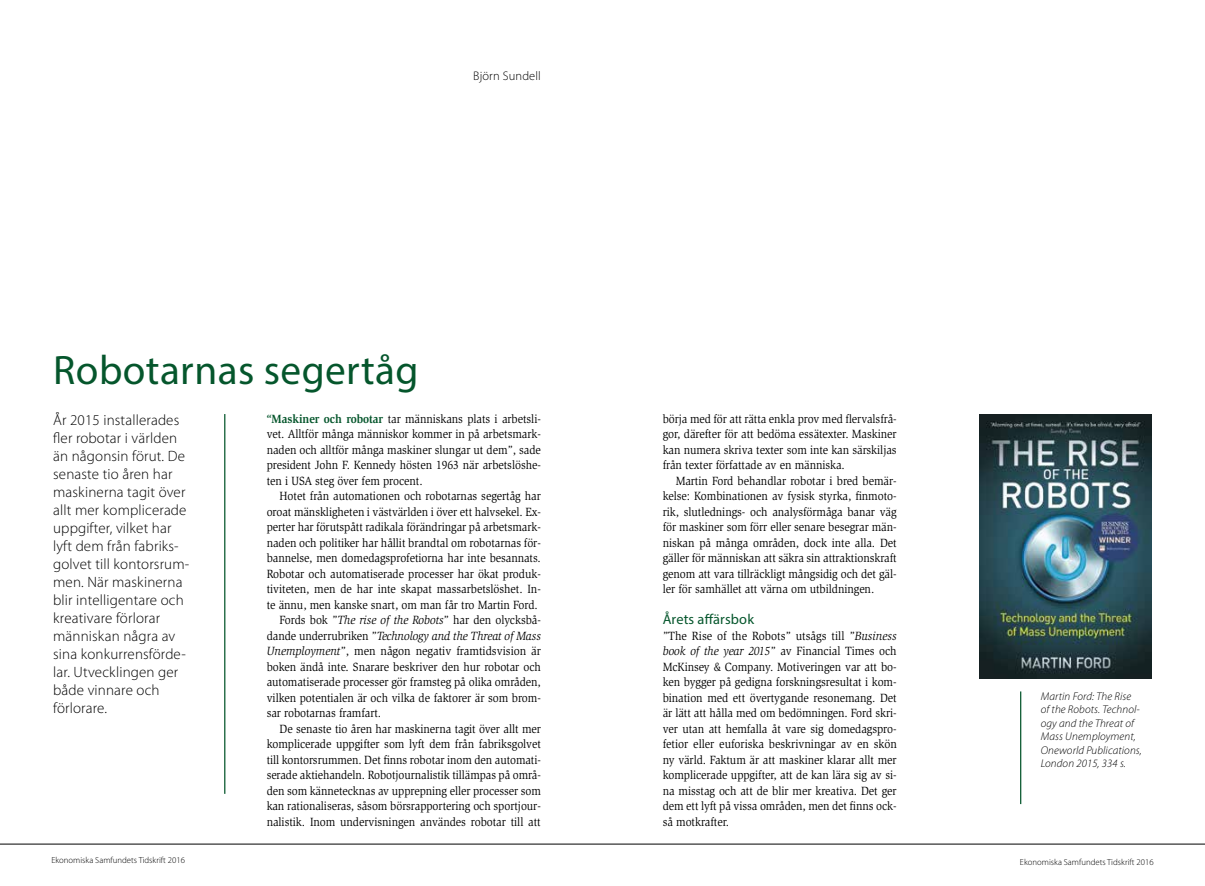
<style>
.page{position:relative;width:1205px;height:886px;background:#fff}
.page>*{position:absolute;margin:0;border:0;box-sizing:border-box;transform-origin:0 0}
.t1{font:41.25px "Myriad Pro";letter-spacing:.01em;color:#05562c}
.t2{font:300 15px/18px "Myriad Pro";letter-spacing:.01em;color:#000}
.t3{font:14.38px "Myriad Pro";letter-spacing:.01em;color:#05562c}
.t4{font:300 12.5px "Myriad Pro";letter-spacing:.01em;color:#000}
.t5{font:12.25px/15.5px "Slimbach Std";letter-spacing:-.005em;color:#000;text-align:justify;scale:.91 1}
.t6{font:12.25px/15.5px "Slimbach Std";letter-spacing:-.005em;color:#000;text-align:justify;scale:.92 1}
.t7{font:italic 12.25px "Slimbach Std";letter-spacing:-.005em;color:#000;scale:.91 1}
.t8{font:italic 300 11.25px/13.5px "Myriad Pro";letter-spacing:.01em;color:#000}
.t9{font:300 8.75px "Myriad Pro";color:#000}
.s1{font-weight:700;color:#05562c}
.s2{font-style:italic}
.s3{font-style:normal}
</style>
<div class="page">
<hr style="left:0;top:844px;width:1205px;height:1px;background:#000">
<img style="left:979px;top:414px;width:173px;height:264px">
<hr style="left:1020px;top:691px;width:1px;height:113px;background:#05562c">
<hr style="left:224px;top:414px;width:1px;height:380px;background:#05562c">
<p class="t4" style="left:473px;top:69px;width:69px">Björn Sundell</p>
<h1 class="t1" style="left:53px;top:345px;width:367px">Robotarnas segertåg</h1>
<p class="t2" style="left:53px;top:411px;width:138px">År 2015 installerades fler robotar i världen än någonsin förut. De senaste tio åren har maskinerna tagit över allt mer komplicerade uppgifter, vilket har lyft dem från fabriks&shy;golvet till kontorsrum&shy;men. När maskinerna blir intelligentare och kreativare förlorar människan några av sina konkurrensförde&shy;lar. Utvecklingen ger både vinnare och förlorare.</p>
<p class="t5" style="left:267px;top:411px;width:303px"><span class="s1">“Maskiner och robotar</span> tar människans plats i arbetsli&shy;vet. Alltför många människor kommer in på arbetsmark&shy;naden och alltför många maskiner slungar ut dem”, sade president John F. Kennedy hösten 1963 när arbetslöshe&shy;ten i USA steg över fem procent.</p>
<p class="t5" style="left:280px;top:489px;width:289px">Hotet från automationen och robotarnas segertåg har</p>
<p class="t5" style="left:267px;top:504px;width:303px">oroat mänskligheten i västvärlden i över ett halvsekel. Ex-</p>
<p class="t5" style="left:267px;top:520px;width:303px">perter har förutspått radikala förändringar på arbetsmark-</p>
<p class="t5" style="left:267px;top:535px;width:303px">naden och politiker har hållit brandtal om robotarnas för-</p>
<p class="t5" style="left:267px;top:551px;width:303px">bannelse, men domedagsprofetiorna har inte besannats.</p>
<p class="t5" style="left:267px;top:566px;width:303px">Robotar och automatiserade processer har ökat produk-</p>
<p class="t5" style="left:267px;top:582px;width:303px">tiviteten, men de har inte skapat massarbetslöshet. In-</p>
<p class="t5" style="left:267px;top:597px;width:299px">te ännu, men kanske snart, om man får tro Martin Ford.</p>
<p class="t5" style="left:280px;top:613px;width:289px">Fords bok ”<span class="s2">The rise of the Robots</span>” har den olycksbå-</p>
<p class="t7" style="left:267px;top:629px;width:303px"><span class="s3">dande underrubriken ”</span>Technology and the Threat of Mass</p>
<p class="t6" style="left:267px;top:644px;width:300px"><span class="s2">Unemployment</span>”, men någon negativ framtidsvision är</p>
<p class="t5" style="left:267px;top:659px;width:303px">boken ändå inte. Snarare beskriver den hur robotar och</p>
<p class="t5" style="left:267px;top:675px;width:303px">automatiserade processer gör framsteg på olika områden,</p>
<p class="t5" style="left:267px;top:690px;width:303px">vilken potentialen är och vilka de faktorer är som brom-</p>
<p class="t5" style="left:267px;top:706px;width:127px">sar robotarnas framfart.</p>
<p class="t5" style="left:280px;top:721px;width:289px">De senaste tio åren har maskinerna tagit över allt mer</p>
<p class="t5" style="left:267px;top:737px;width:303px">komplicerade uppgifter som lyft dem från fabriksgolvet</p>
<p class="t5" style="left:267px;top:752px;width:303px">till kontorsrummen. Det finns robotar inom den automati-</p>
<p class="t5" style="left:267px;top:768px;width:303px">serade aktiehandeln. Robotjournalistik tillämpas på områ-</p>
<p class="t5" style="left:267px;top:783px;width:303px">den som kännetecknas av upprepning eller processer som</p>
<p class="t5" style="left:267px;top:799px;width:303px">kan rationaliseras, såsom börsrapportering och sportjour-</p>
<p class="t5" style="left:267px;top:814px;width:303px">nalistik. Inom undervisningen användes robotar till att</p>
<p class="t5" style="left:663px;top:411px;width:259px">börja med för att rätta enkla prov med flervalsfrå&shy;gor, därefter för att bedöma essätexter. Maskiner kan numera skriva texter som inte kan särskiljas från texter författade av en människa.</p>
<p class="t5" style="left:663px;top:473px;width:259px;text-indent:13px">Martin Ford behandlar robotar i bred bemär&shy;kelse: Kombinationen av fysisk styrka, finmoto&shy;rik, slutlednings- och analysförmåga banar väg för maskiner som förr eller senare besegrar män&shy;niskan på många områden, dock inte alla. Det gäller för människan att säkra sin attraktionskraft genom att vara tillräckligt mångsidig och det gäl&shy;ler för samhället att värna om utbildningen.</p>
<p class="t3" style="left:663px;top:611px;width:93px">Årets affärsbok</p>
<p class="t6" style="left:663px;top:628px;width:256px">”The Rise of the Robots” utsågs till ”<span class="s2">Business book of the year 2015</span>” av Financial Times och McKinsey &amp; Company. Motiveringen var att bo&shy;ken bygger på gedigna forskningsresultat i kom&shy;bination med ett övertygande resonemang. Det är lätt att hålla med om bedömningen. Ford skri&shy;ver utan att hemfalla åt vare sig domedagspro&shy;fetior eller euforiska beskrivningar av en skön ny värld. Faktum är att maskiner klarar allt mer komplicerade uppgifter, att de kan lära sig av si&shy;na misstag och att de blir mer kreativa. Det ger dem ett lyft på vissa områden, men det finns ock&shy;så motkrafter.</p>
<p class="t8" style="left:1041px;top:689px;width:103px">Martin Ford: The Rise of the Robots. Technol&shy;ogy and the Threat of<br>Mass Unemployment,<br>Oneworld Publications,<br>London 2015, 334 s.</p>
<p class="t9" style="left:51px;top:855px;width:135px">Ekonomiska Samfundets Tidskrift 2016</p>
<p class="t9" style="left:1020px;top:857px;width:135px">Ekonomiska Samfundets Tidskrift 2016</p>
</div>
